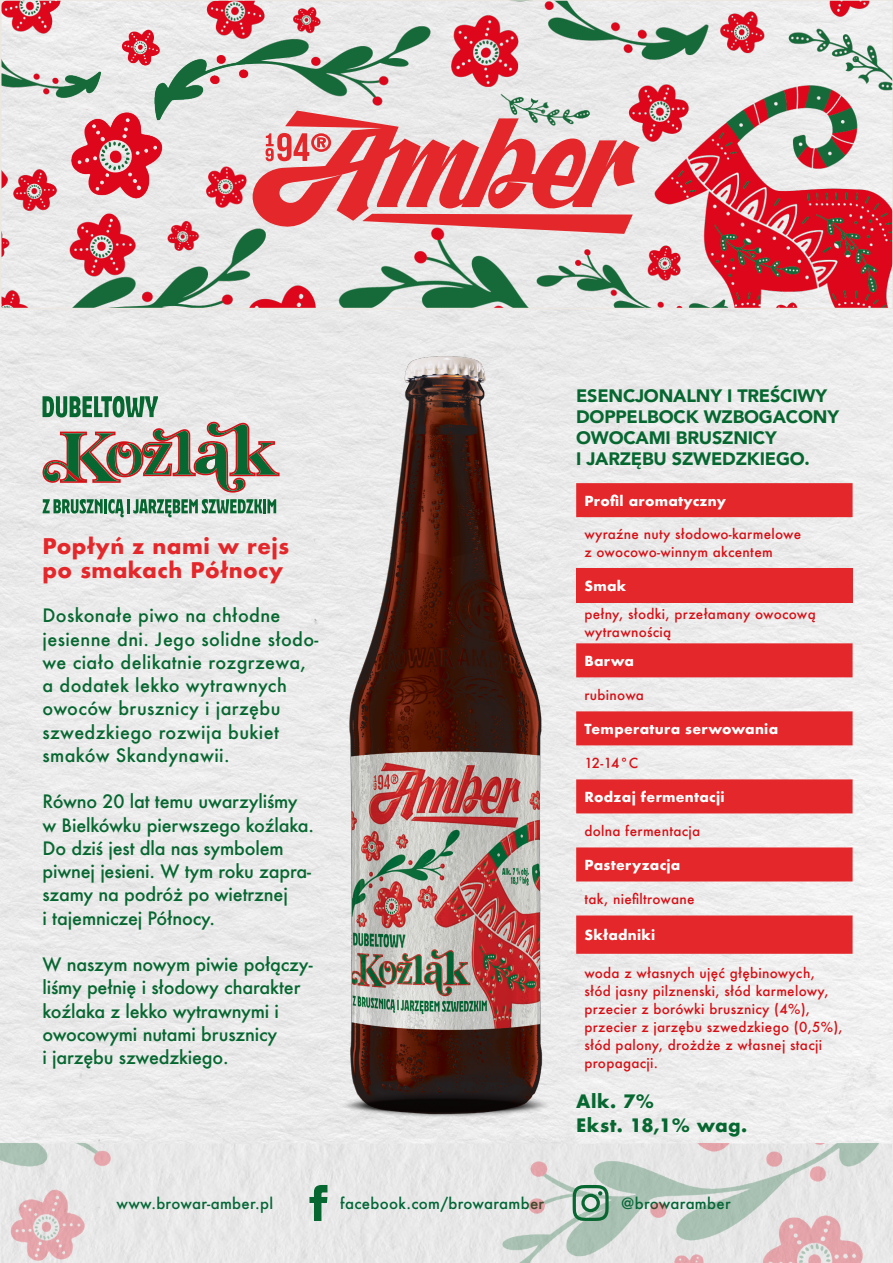
<style>
.page{position:relative;width:893px;height:1263px;background:#fff}
.page>*{position:absolute;margin:0;border:0;box-sizing:border-box;transform-origin:0 0}
.t1{font:700 21px/23.2px "Futura";letter-spacing:.02em;color:#e4272a}
.t2{font:500 18px/23.2px "Futura";letter-spacing:-.01em;color:#066730}
.t3{font:500 18px/23.2px "Futura";letter-spacing:.02em;color:#066730}
.t4{font:900 18px/21px "Avenir";letter-spacing:-.01em;color:#066730}
.t5{font:700 18px/24px "Futura";letter-spacing:.02em;color:#066730}
.t6{font:500 15px "Futura";letter-spacing:.02em;color:#006635}
.t7{font:500 15px "Futura";letter-spacing:.02em;color:#036736}
.t8{font:500 13.5px/18px "Futura";letter-spacing:.02em;color:#d71016}
.t9{font:700 13.5px "Futura";letter-spacing:.02em;color:#fff}
</style>
<div class="page">
<img style="left:0;top:309px;width:893px;height:835px">
<img style="left:3px;top:3px;width:887px;height:303px">
<div style="left:0;top:0;width:893px;height:309px;border:2px solid #ece7e0"></div>
<img style="left:313px;top:339px;width:247px;height:805px">
<img style="left:1px;top:1144px;width:891px;height:118px">
<svg style="left:576px;top:483px;width:277px;height:471px"></svg>
<div style="left:576px;top:568px;width:277px;height:34px;background:#e4272a"></div>
<svg style="left:43px;top:499px;width:81px;height:18px"></svg>
<hr style="left:127px;top:499px;width:3px;height:14px;background:#066730">
<svg style="left:133px;top:499px;width:143px;height:18px;background:#79a98d"></svg>
<svg style="left:42px;top:396px;width:238px;height:97px;background:#b1b2a6"></svg>
<svg style="left:253px;top:111px;width:387px;height:119px;background:#e4898a"></svg>
<svg style="left:362px;top:214px;width:271px;height:20px;background:#e5676a"></svg>
<svg style="left:266px;top:133px;width:65px;height:28px;background:#e58e90"></svg>
<h1 class="t1" style="left:43px;top:535px;width:248px">Popłyń z nami w rejs po smakach Północy</h1>
<h2 class="t3" style="left:43px;top:604px;width:278px">Doskonałe piwo na chłodne jesienne dni. Jego solidne słodo&shy;we ciało delikatnie rozgrzewa, a dodatek lekko wytrawnych owoców brusznicy i jarzębu szwedzkiego rozwija bukiet smaków Skandynawii.</h2>
<h2 class="t2" style="left:43px;top:790px;width:273px">Równo 20 lat temu uwarzyliśmy w Bielkówku pierwszego koźlaka.<br>Do dziś jest dla nas symbolem piwnej jesieni. W tym roku zapra&shy;szamy na podróż po wietrznej<br>i tajemniczej Północy.</h2>
<h2 class="t2" style="left:43px;top:953px;width:272px">W naszym nowym piwie połączy&shy;liśmy pełnię i słodowy charakter koźlaka z lekko wytrawnymi i owocowymi nutami brusznicy<br>i jarzębu szwedzkiego.</h2>
<h2 class="t4" style="left:576px;top:384px;width:264px">ESENCJONALNY I TREŚCIWY<br>DOPPELBOCK WZBOGACONY<br>OWOCAMI BRUSZNICY<br>I JARZĘBU SZWEDZKIEGO.</h2>
<p class="t9" style="left:584px;top:491px;width:143px">Profil aromatyczny</p>
<p class="t8" style="left:584px;top:525px;width:218px">wyraźne nuty słodowo-karmelowe z owocowo-winnym akcentem</p>
<p class="t9" style="left:584px;top:576px;width:43px">Smak</p>
<p class="t8" style="left:584px;top:605px;width:233px">pełny, słodki, przełamany owocową wytrawnością</p>
<p class="t9" style="left:584px;top:651px;width:51px">Barwa</p>
<p class="t8" style="left:584px;top:686px;width:61px">rubinowa</p>
<p class="t9" style="left:584px;top:719px;width:195px">Temperatura serwowania</p>
<p class="t8" style="left:584px;top:754px;width:55px">12-14°C</p>
<p class="t9" style="left:584px;top:787px;width:142px">Rodzaj fermentacji</p>
<p class="t8" style="left:584px;top:822px;width:117px">dolna fermentacja</p>
<p class="t9" style="left:584px;top:855px;width:97px">Pasteryzacja</p>
<p class="t8" style="left:584px;top:890px;width:112px">tak, niefiltrowane</p>
<p class="t9" style="left:584px;top:925px;width:72px">Składniki</p>
<p class="t8" style="left:584px;top:964px;width:260px">woda z własnych ujęć głębinowych, słód jasny pilznenski, słód karmelowy, przecier z borówki brusznicy (4%), przecier z jarzębu szwedzkiego (0,5%), słód palony, drożdże z własnej stacji propagacji.</p>
<h2 class="t5" style="left:576px;top:1089px;width:172px">Alk. 7%<br>Ekst. 18,1% wag.</h2>
<p class="t7" style="left:116px;top:1193px;width:158px">www.browar-amber.pl</p>
<p class="t6" style="left:340px;top:1193px;width:206px">facebook.com/browaramber</p>
<p class="t6" style="left:621px;top:1193px;width:111px">@browaramber</p>
</div>
